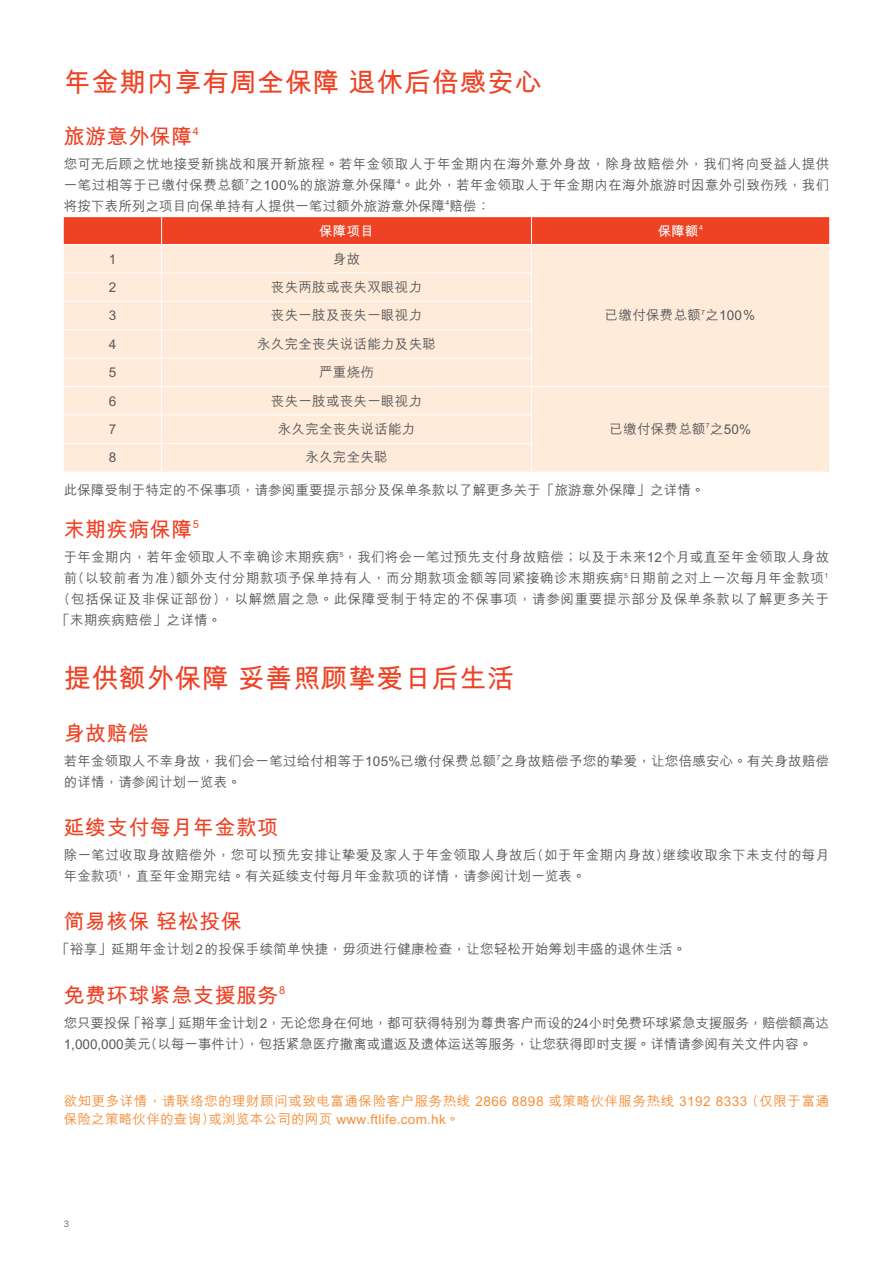
<style>
.page{position:relative;width:893px;height:1263px;background:#fff}
.page>*{position:absolute;margin:0;border:0;box-sizing:border-box;transform-origin:0 0}
.t1{font:700 27px "M Hei HKS";letter-spacing:.025em;color:#ef4123}
.t2{font:700 21px "M Hei HKS";letter-spacing:.025em;color:#ef4123}
.t3{font:500 13.5px/21px "M Hei HKS";letter-spacing:.02em;color:#58595b}
.t4{font:500 13.5px/21px "M Hei HKS";letter-spacing:-.005em;color:#58595b}
.t5{font:500 13.5px/18px "M Hei HKS";letter-spacing:.04em;color:#f78e37}
.t6{font:500 13.5px "M Hei HKS";letter-spacing:.05em;color:#58595b}
.t7{font:700 13.5px "M Hei HKS";letter-spacing:.02em;color:#fff}
.t8{font:9px "Eina 04";color:#58595b}
</style>
<div class="page">
<svg style="left:64px;top:217px;width:765px;height:255px;background:#fdd9c6"></svg>
<h1 class="t1" style="left:64px;top:62px;width:479px">年金期內享有周全保障退休後倍感安心</h1>
<h2 class="t2" style="left:64px;top:121px;width:137px">旅遊意外保障<sup>4</sup></h2>
<p class="t3" style="left:64px;top:152px;width:767px;text-align:justify">您可無後顧之憂地接受新挑戰和展開新旅程。若年金領取人於年金期內在海外意外身故，除身故賠償外，我們將向受益人提供一筆過相等於已繳付保費總額<sup>7</sup>之100%的旅遊意外保障<sup>4</sup>。此外，若年金領取人於年金期內在海外旅遊時因意外引致傷殘，我們將按下表所列之項目向保單持有人提供一筆過額外旅遊意外保障<sup>4</sup>賠償：</p>
<p class="t7" style="left:319px;top:221px;width:56px">保障項目</p>
<p class="t7" style="left:658px;top:221px;width:47px">保障額<sup>4</sup></p>
<p class="t3" style="left:109px;top:247px;width:9px">1</p>
<p class="t3" style="left:333px;top:247px;width:29px">身故</p>
<p class="t3" style="left:109px;top:275px;width:9px">2</p>
<p class="t3" style="left:271px;top:275px;width:153px">喪失兩肢或喪失雙眼視力</p>
<p class="t3" style="left:109px;top:304px;width:9px">3</p>
<p class="t3" style="left:271px;top:304px;width:153px">喪失一肢及喪失一眼視力</p>
<p class="t3" style="left:109px;top:332px;width:9px">4</p>
<p class="t3" style="left:257px;top:332px;width:180px">永久完全喪失說話能力及失聰</p>
<p class="t3" style="left:109px;top:360px;width:9px">5</p>
<p class="t3" style="left:319px;top:360px;width:56px">嚴重燒傷</p>
<p class="t3" style="left:109px;top:389px;width:9px">6</p>
<p class="t3" style="left:271px;top:389px;width:153px">喪失一肢或喪失一眼視力</p>
<p class="t3" style="left:109px;top:417px;width:9px">7</p>
<p class="t3" style="left:278px;top:417px;width:139px">永久完全喪失說話能力</p>
<p class="t3" style="left:609px;top:417px;width:143px">已繳付保費總額<sup>7</sup>之50%</p>
<p class="t3" style="left:109px;top:446px;width:9px">8</p>
<p class="t3" style="left:305px;top:446px;width:84px">永久完全失聰</p>
<p class="t3" style="left:64px;top:478px;width:642px">此保障受制於特定的不保事項，請參閱重要提示部分及保單條款以了解更多關於「旅遊意外保障」之詳情。</p>
<h2 class="t2" style="left:64px;top:514px;width:137px">末期疾病保障<sup>5</sup></h2>
<p class="t3" style="left:64px;top:546px;width:767px">於年金期內，若年金領取人不幸確診末期疾病<sup>5</sup>，我們將會一筆過預先支付身故賠償；以及於未來12個月或直至年金領取人身故</p>
<p class="t3" style="left:64px;top:567px;width:766px">前(以較前者為準)額外支付分期款項予保單持有人，而分期款項金額等同緊接確診末期疾病<sup>5</sup>日期前之對上一次每月年金款項<sup>1</sup></p>
<p class="t6" style="left:64px;top:590px;width:767px">(包括保證及非保證部份)，以解燃眉之急。此保障受制於特定的不保事項，請參閱重要提示部分及保單條款以了解更多關於</p>
<p class="t3" style="left:56px;top:609px;width:166px">「末期疾病賠償」之詳情。</p>
<h1 class="t1" style="left:64px;top:659px;width:452px">提供額外保障妥善照顧摯愛日後生活</h1>
<h2 class="t2" style="left:64px;top:718px;width:87px">身故賠償</h2>
<p class="t3" style="left:64px;top:749px;width:767px">若年金領取人不幸身故，我們會一筆過給付相等於105%已繳付保費總額<sup>7</sup>之身故賠償予您的摯愛，讓您倍感安心。有關身故賠償的詳情，請參閱計劃一覽表。</p>
<h2 class="t2" style="left:64px;top:812px;width:216px">延續支付每月年金款項</h2>
<p class="t3" style="left:64px;top:844px;width:767px">除一筆過收取身故賠償外，您可以預先安排讓摯愛及家人於年金領取人身故後(如於年金期內身故)繼續收取余下未支付的每月年金款項<sup>1</sup>，直至年金期完結。有關延續支付每月年金款項的詳情，請參閱計劃一覽表。</p>
<h2 class="t2" style="left:64px;top:906px;width:180px">簡易核保輕鬆投保</h2>
<p class="t3" style="left:56px;top:938px;width:631px">「裕享」延期年金計劃2的投保手續簡單快捷，毋須進行健康檢查，讓您輕鬆開始籌劃豐盛的退休生活。</p>
<h2 class="t2" style="left:64px;top:979px;width:223px">免費環球緊急支援服務<sup>8</sup></h2>
<p class="t4" style="left:64px;top:1011px;width:767px">您只要投保「裕享」延期年金計劃2，無論您身在何地，都可獲得特別為尊貴客戶而設的24小時免費環球緊急支援服務，賠償額高達<br>1,000,000美元(以每一事件計)，包括緊急醫療撤離或遣返及遺體運送等服務，讓您獲得即時支援。詳情請參閱有關文件內容。</p>
<p class="t3" style="left:605px;top:304px;width:153px">已繳付保費總額<sup>7</sup>之100％</p>
<p class="t5" style="left:64px;top:1091px;width:767px">欲知更多詳情，請聯絡您的理財顧問或致電富通保險客戶服務熱線 2866 8898 或策略伙伴服務熱線 3192 8333 (僅限於富通保險之策略伙伴的查詢)或瀏覽本公司的網頁 www.ftlife.com.hk 。</p>
<p class="t8" style="left:64px;top:1217px;width:7px">3</p>
</div>
